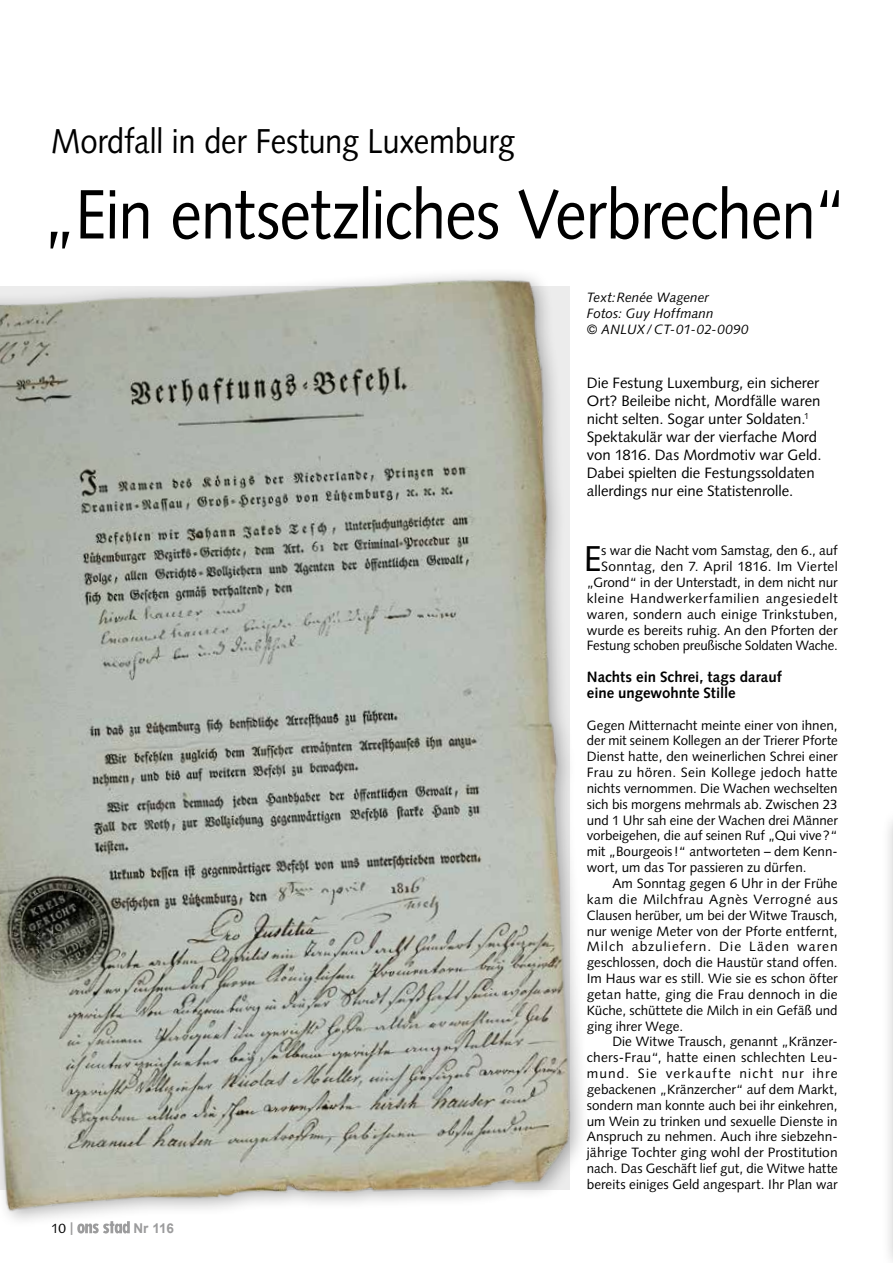
<style>
.page{position:relative;width:893px;height:1263px;background:#fff}
.page>*{position:absolute;margin:0;border:0;box-sizing:border-box;transform-origin:0 0}
.t1{font:69.75px "Syntax";letter-spacing:-.015em;color:#000;scale:.9 1}
.t2{font:36px "Syntax";color:#000}
.t3{font:34.5px "Syntax";letter-spacing:-.01em;color:#000;scale:.9 1}
.t4{font:15px/18px "Syntax";letter-spacing:-.005em;color:#000}
.t5{font:700 15px/15.9px "Syntax";color:#000}
.t6{font:13.5px/15.9px "Syntax";color:#000;text-align:justify}
.t7{font:italic 13.5px/15.9px "Syntax";letter-spacing:.005em;color:#000}
.t8{font:700 13.5px "Arial";color:#9c9c9d}
.s1{font-family:"Arial";font-weight:700;color:#9c9c9d}
</style>
<div class="page">
<svg style="left:77px;top:1229px;width:53px;height:4px"></svg>
<div style="left:881px;top:799px;width:12px;height:464px;background:#000;opacity:.3"></div>
<img style="left:892px;top:814px;width:1px;height:449px">
<img style="left:0;top:275px;width:582px;height:944px">
<h3 class="t3" style="left:51px;top:121px;width:517px">Mordfall in der Festung Luxemburg</h3>
<h1 class="t1" style="left:43px;top:173px;width:895px">„Ein entsetzliches Verbrechen“</h1>
<p class="t7" style="left:587px;top:289px;width:163px">Text:Renée Wagener<br>Fotos: Guy Hoffmann<br>© ANLUX/CT-01-02-0090</p>
<p class="t4" style="left:587px;top:374px;width:236px">Die Festung Luxemburg, ein sicherer Ort? Beileibe nicht, Mordfälle waren nicht selten. Sogar unter Soldaten.<sup>1<br></sup>Spektakulär war der vierfache Mord von 1816. Das Mordmotiv war Geld.<br>Dabei spielten die Festungssoldaten allerdings nur eine Statistenrolle.</p>
<p class="t6" style="left:51px;top:1220px;width:24px">10 <span class="s1">|</span></p>
<p class="t8" style="left:134px;top:1219px;width:42px">Nr 116</p>
<p class="t6" style="left:587px;top:543px;width:252px;text-align:right">s war die Nacht vom Samstag, den 6., auf Sonntag, den 7. April 1816. Im Viertel „Grond“ in der Unterstadt, in dem nicht nur kleine Handwerkerfamilien angesiedelt waren, sondern auch einige Trinkstuben, wurde es bereits ruhig. An den Pforten der Festung schoben preußische Soldaten Wache.</p>
<p class="t5" style="left:587px;top:669px;width:196px">Nachts ein Schrei, tags darauf eine ungewohnte Stille</p>
<p class="t6" style="left:587px;top:717px;width:252px">Gegen Mitternacht meinte einer von ihnen, der mit seinem Kollegen an der Trierer Pforte Dienst hatte, den weinerlichen Schrei einer Frau zu hören. Sein Kollege jedoch hatte nichts vernommen. Die Wachen wechselten sich bis morgens mehrmals ab. Zwischen 23 und 1 Uhr sah eine der Wachen drei Männer vorbeigehen, die auf seinen Ruf „Qui vive?“ mit „Bourgeois!“ antworteten – dem Kenn&shy;wort, um das Tor passieren zu dürfen.</p>
<p class="t6" style="left:587px;top:875px;width:252px;text-indent:26px">Am Sonntag gegen 6 Uhr in der Frühe kam die Milchfrau Agnès Verrogné aus Clausen herüber, um bei der Witwe Trausch, nur wenige Meter von der Pforte entfernt, Milch abzuliefern. Die Läden waren geschlossen, doch die Haustür stand offen.<br>Im Haus war es still. Wie sie es schon öfter getan hatte, ging die Frau dennoch in die Küche, schüttete die Milch in ein Gefäß und ging ihrer Wege.</p>
<p class="t6" style="left:587px;top:1034px;width:252px;text-indent:26px">Die Witwe Trausch, genannt „Kränzer&shy;chers-Frau“, hatte einen schlechten Leu&shy;mund. Sie verkaufte nicht nur ihre gebackenen „Kränzercher“ auf dem Markt, sondern man konnte auch bei ihr einkehren, um Wein zu trinken und sexuelle Dienste in Anspruch zu nehmen. Auch ihre siebzehn&shy;jährige Tochter ging wohl der Prostitution nach. Das Geschäft lief gut, die Witwe hatte bereits einiges Geld angespart. Ihr Plan war</p>
<h2 class="t2" style="left:584px;top:537px;width:19px">E</h2>
</div>
